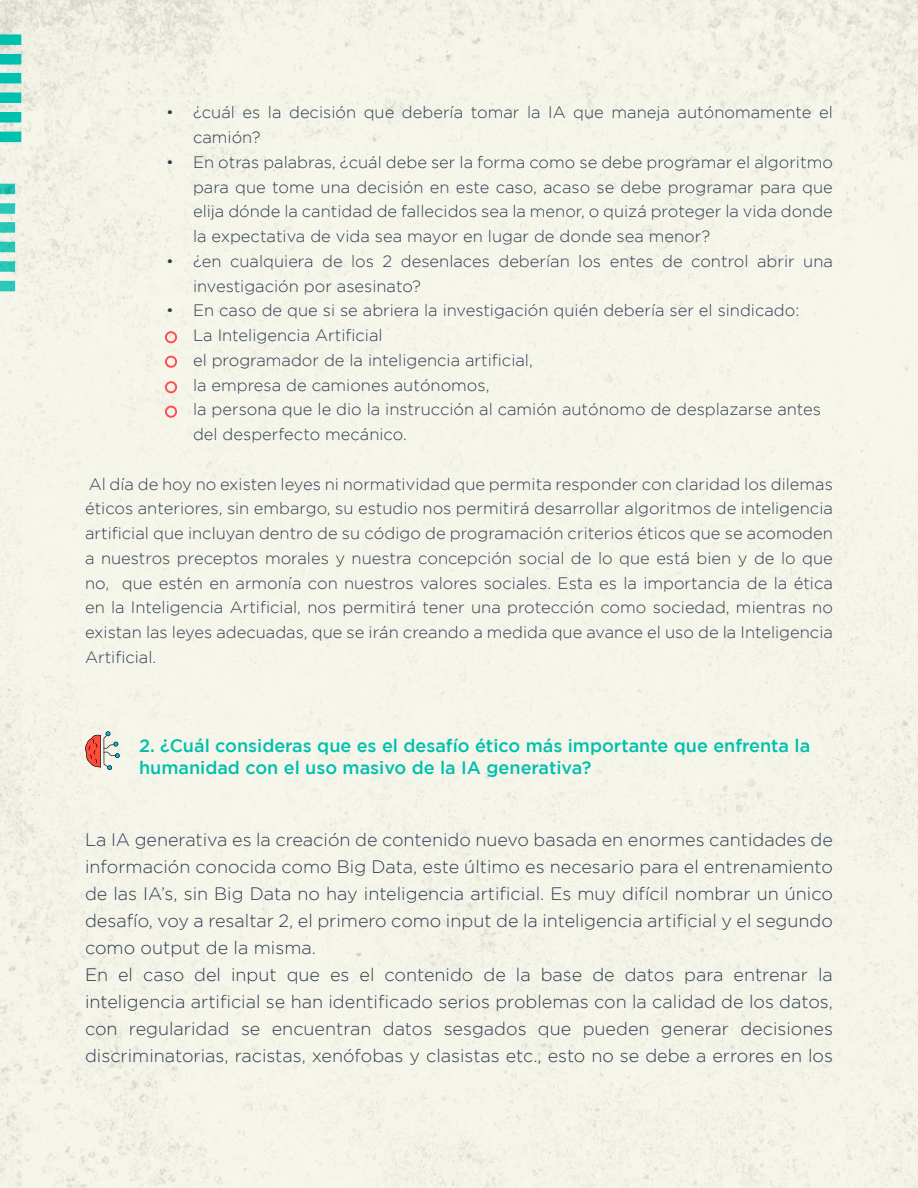
<style>
.page{position:relative;width:918px;height:1188px;background:#f5f5ea}
.page>*{position:absolute;margin:0;border:0;box-sizing:border-box;transform-origin:0 0}
.t1{font:300 18px/27px "Gotham";color:#2e3e50}
.t2{font:500 18px/21.6px "Gotham";color:#00c0ae}
.t3{font:300 16.5px/24.8px "Gotham";color:#2e3e50}
</style>
<div class="page">
<div style="left:0;top:132px;width:21px;height:10px;background:#00c0ae"></div>
<div style="left:0;top:112px;width:21px;height:11px;background:#00c0ae"></div>
<div style="left:0;top:92px;width:21px;height:11px;background:#00c0ae"></div>
<div style="left:0;top:73px;width:21px;height:10px;background:#00c0ae"></div>
<div style="left:0;top:54px;width:21px;height:11px;background:#00c0ae"></div>
<div style="left:0;top:34px;width:21px;height:11px;background:#00c0ae"></div>
<svg style="left:85px;top:731px;width:35px;height:39px"></svg>
<svg style="left:165px;top:406px;width:12px;height:12px"></svg>
<svg style="left:165px;top:381px;width:12px;height:12px"></svg>
<svg style="left:165px;top:356px;width:12px;height:12px"></svg>
<svg style="left:165px;top:331px;width:12px;height:12px"></svg>
<p class="t3" style="left:193px;top:100px;width:641px;text-indent:-27px">• ¿cuál es la decisión que debería tomar la IA que maneja autónomamente el camión?</p>
<p class="t3" style="left:193px;top:149px;width:641px;text-align:justify;text-indent:-27px">• En otras palabras, ¿cuál debe ser la forma como se debe programar el algoritmo para que tome una decisión en este caso, acaso se debe programar para que elija dónde la cantidad de fallecidos sea la menor, o quizá proteger la vida donde la expectativa de vida sea mayor en lugar de donde sea menor?</p>
<p class="t3" style="left:193px;top:248px;width:641px;text-indent:-27px">• ¿en cualquiera de los 2 desenlaces deberían los entes de control abrir una investigación por asesinato?</p>
<p class="t3" style="left:193px;top:298px;width:630px;text-indent:-27px">• En caso de que si se abriera la investigación quién debería ser el sindicado:<br>La Inteligencia Artificial<br>el programador de la inteligencia artificial,<br>la empresa de camiones autónomos,<br>la persona que le dio la instrucción al camión autónomo de desplazarse antes del desperfecto mecánico.</p>
<p class="t3" style="left:85px;top:471px;width:749px;text-align:justify">Al día de hoy no existen leyes ni normatividad que permita responder con claridad los dilemas éticos anteriores, sin embargo, su estudio nos permitirá desarrollar algoritmos de inteligencia artificial que incluyan dentro de su código de programación criterios éticos que se acomoden a nuestros preceptos morales y nuestra concepción social de lo que está bien y de lo que no, que estén en armonía con nuestros valores sociales. Esta es la importancia de la ética en la Inteligencia Artificial, nos permitirá tener una protección como sociedad, mientras no existan las leyes adecuadas, que se irán creando a medida que avance el uso de la Inteligencia Artificial.</p>
<p class="t2" style="left:139px;top:734px;width:673px">2. ¿Cuál consideras que es el desafío ético más importante que enfrenta la humanidad con el uso masivo de la IA generativa?</p>
<p class="t1" style="left:85px;top:826px;width:749px">La IA generativa es la creación de contenido nuevo basada en enormes cantidades de información conocida como Big Data, este último es necesario para el entrenamiento de las IA’s, sin Big Data no hay inteligencia artificial. Es muy difícil nombrar un único desafío, voy a resaltar 2, el primero como input de la inteligencia artificial y el segundo como output de la misma.<br>En el caso del input que es el contenido de la base de datos para entrenar la inteligencia artificial se han identificado serios problemas con la calidad de los datos, con regularidad se encuentran datos sesgados que pueden generar decisiones discriminatorias, racistas, xenófobas y clasistas etc., esto no se debe a errores en los</p>
</div>
